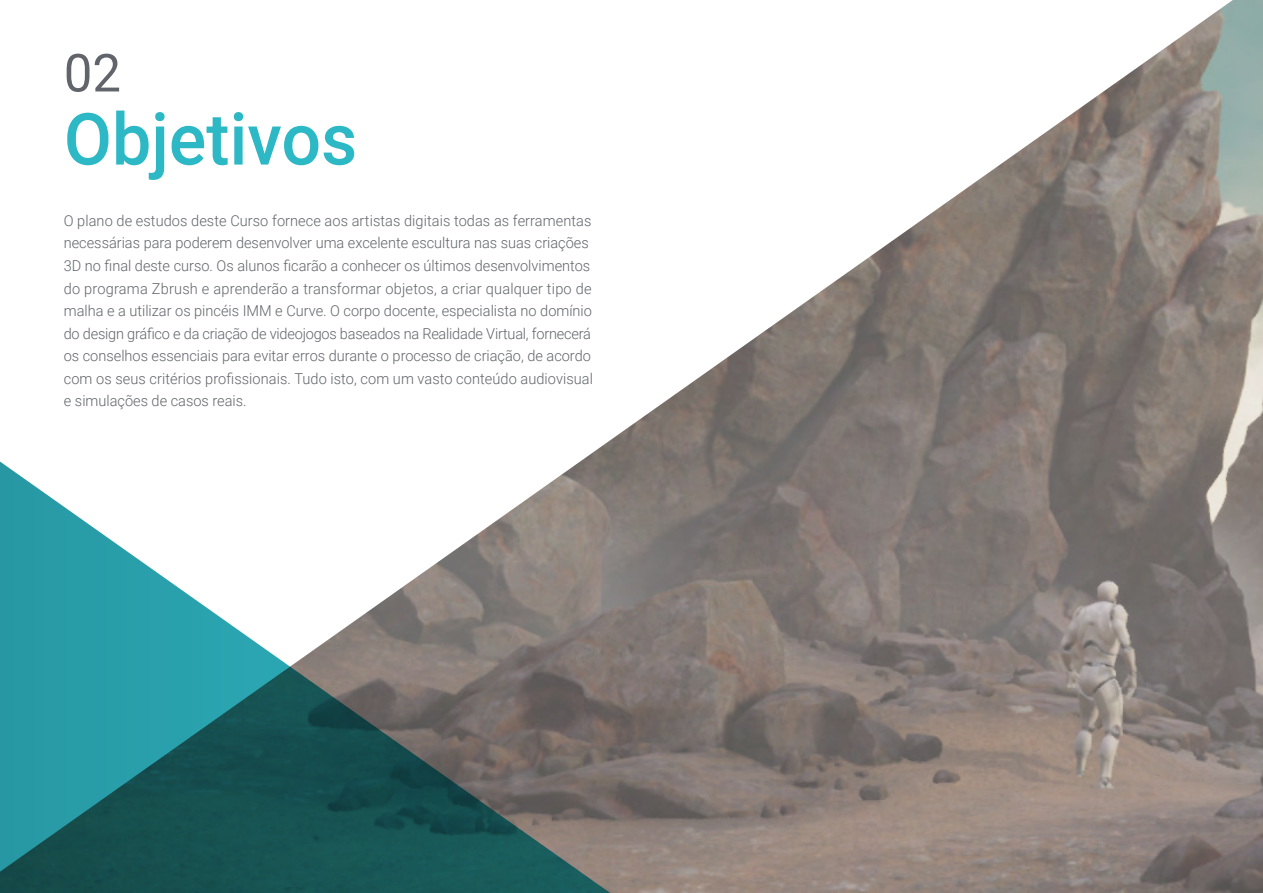
<style>
.page{position:relative;width:1263px;height:893px;background:#fff}
.page>*{position:absolute;margin:0;border:0;box-sizing:border-box;transform-origin:0 0}
.t1{font:500 72px "Roboto";color:#2db8c5}
.t2{font:52.5px "Roboto";color:#61646a}
.t3{font:300 15px/22.5px "Roboto";color:#61646a}
</style>
<div class="page">
<img style="left:602px;top:0;width:661px;height:893px">
<svg style="left:0;top:446px;width:640px;height:447px"></svg>
<h2 class="t2" style="left:64px;top:36px;width:59px">02</h2>
<h1 class="t1" style="left:64px;top:89px;width:295px">Objetivos</h1>
<p class="t3" style="left:64px;top:209px;width:531px">O plano de estudos deste Curso fornece aos artistas digitais todas as ferramentas necessárias para poderem desenvolver uma excelente escultura nas suas criações 3D no final deste curso. Os alunos ficarão a conhecer os últimos desenvolvimentos do programa Zbrush e aprenderão a transformar objetos, a criar qualquer tipo de malha e a utilizar os pincéis IMM e Curve. O corpo docente, especialista no domínio do design gráfico e da criação de videojogos baseados na Realidade Virtual, fornecerá os conselhos essenciais para evitar erros durante o processo de criação, de acordo com os seus critérios profissionais. Tudo isto, com um vasto conteúdo audiovisual e simulações de casos reais.</p>
</div>
